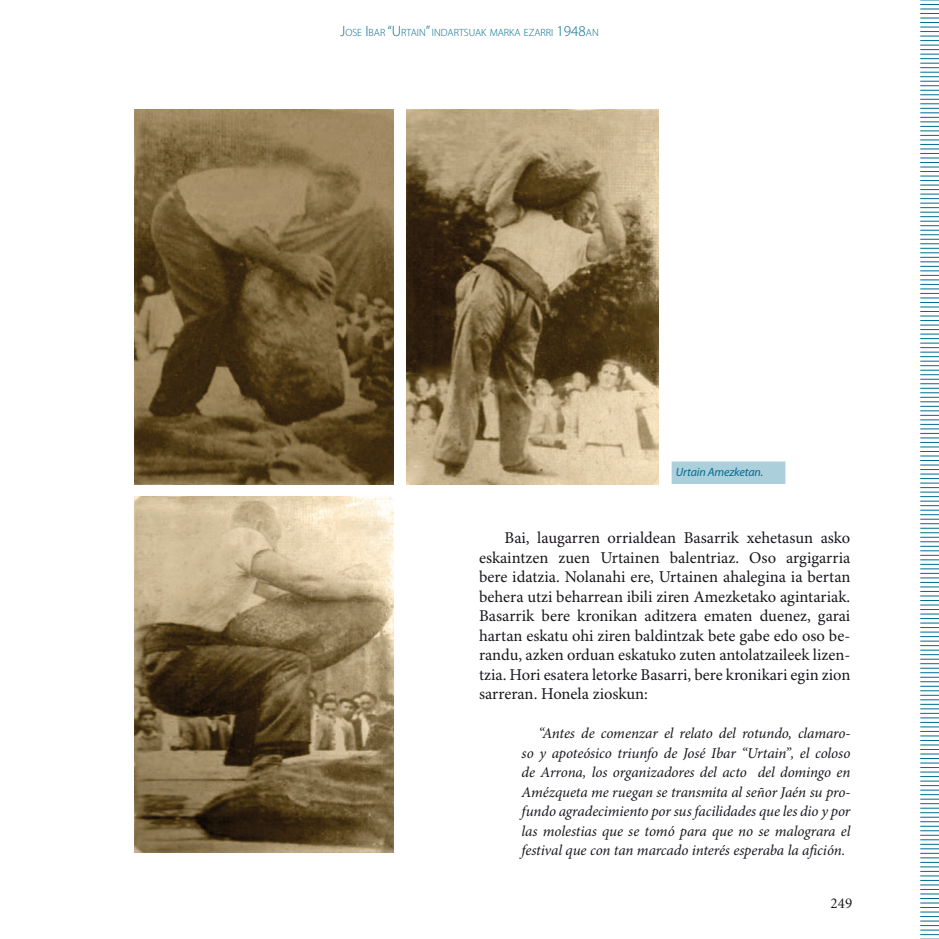
<style>
.page{position:relative;width:939px;height:939px;background:#fff}
.page>*{position:absolute;margin:0;border:0;box-sizing:border-box;transform-origin:0 0}
.Testua{font:16.5px/19.5px "Minion Pro";color:#1a171c;text-align:justify}
.TESTUA_barrura{font:italic 15px/19.5px "Minion Pro";letter-spacing:-.01em;color:#1a171c;text-align:justify}
.t1{font:15px "Minion";color:#1a171c}
.OINA{font:italic 12px "Myriad Pro";letter-spacing:-.01em;color:#006b8e}
.t2{font:300 10.5px "Myriad Pro";color:#006b8e}
.s1{font-size:15px}
</style>
<div class="page">
<img style="left:134px;top:109px;width:260px;height:376px">
<img style="left:407px;top:109px;width:252px;height:376px">
<img style="left:134px;top:497px;width:260px;height:355px">
<div style="left:672px;top:461px;width:113px;height:23px;background:#accfdc"></div>
<svg style="left:920px;top:0;width:19px;height:939px"></svg>
<p class="t2" style="left:340px;top:27px;width:260px"><span class="s1">J</span>OSE <span class="s1">I</span> BAR <span class="s1">“U</span> RTAIN<span class="s1">”</span> INDARTSUAK MARKA EZARRI <span class="s1">1948</span>AN</p>
<p class="OINA" style="left:676px;top:466px;width:89px">Urtain Amezketan.</p>
<p class="Testua" style="left:479px;top:529px;width:373px;text-indent:26px">Bai, laugarren orrialdean Basarrik xehetasun asko eskaintzen zuen Urtainen balentriaz. Oso argigarria bere idatzia. Nolanahi ere, Urtainen ahalegina ia bertan behera utzi beharrean ibili ziren Amezketako agintariak.<br>Basarrik bere kronikan aditzera ematen duenez, garai hartan eskatu ohi ziren baldintzak bete gabe edo oso be&shy;randu, azken orduan eskatuko zuten antolatzaileek lizen&shy;tzia. Hori esatera letorke Basarri, bere kronikari egin zion sarreran. Honela zioskun:</p>
<p class="TESTUA_barrura" style="left:522px;top:724px;width:330px;text-indent:17px">“Antes de comenzar el relato del rotundo, clamaro&shy;so y apoteósico triunfo de José Ibar “Urtain”, el coloso de Arrona, los organizadores del acto del domingo en Amézqueta me ruegan se transmita al señor Jaén su pro&shy;fundo agradecimiento por sus facilidades que les dio y por las molestias que se tomó para que no se malograra el festival que con tan marcado interés esperaba la afición.</p>
<p class="t1" style="left:831px;top:896px;width:23px">249</p>
</div>
